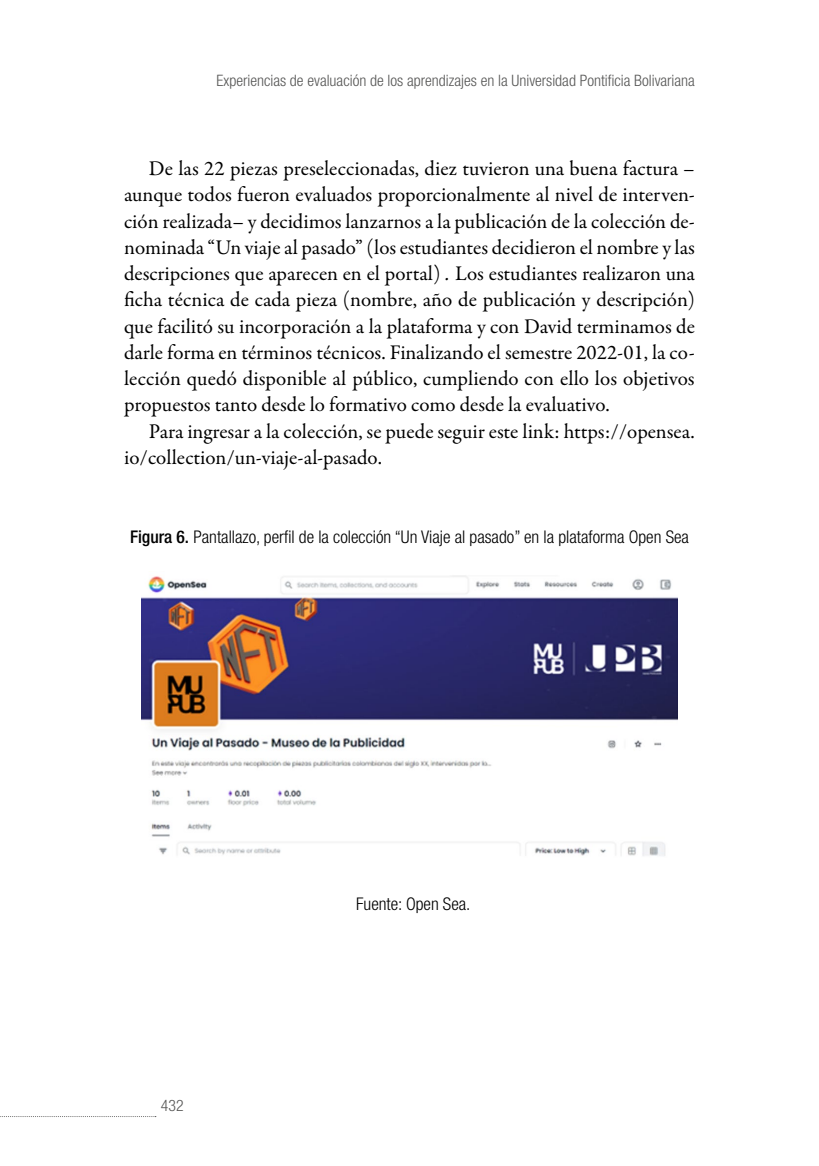
<style>
.page{position:relative;width:819px;height:1166px;background:#fff}
.page>*{position:absolute;margin:0;border:0;box-sizing:border-box;transform-origin:0 0}
.t1{font:21px/26.2px "Garamond Premr Pro";color:#000;text-align:justify}
.t2{font:300 condensed 17.5px "Helvetica Neue LT Std";color:#000}
.t3{font:300 condensed 15.75px "Helvetica Neue LT Std";color:#575756}
.s1{font-style:italic}
.s2{font-weight:500}
</style>
<div class="page">
<svg style="left:0;top:1116px;width:156px;height:1px"></svg>
<img style="left:141px;top:575px;width:536px;height:281px">
<p class="t3" style="left:216px;top:71px;width:480px">Experiencias de evaluación de los aprendizajes en la Universidad Pontificia Bolivariana</p>
<p class="t1" style="left:124px;top:156px;width:572px;text-indent:25px">De las 22 piezas preseleccionadas, diez tuvieron una buena factura – aunque todos fueron evaluados proporcionalmente al nivel de interven&shy;ción realizada– y decidimos lanzarnos a la publicación de la colección de&shy;nominada “Un viaje al pasado” (los estudiantes decidieron el nombre y las descripciones que aparecen en el portal) <span class="s1">.</span> Los estudiantes realizaron una ficha técnica de cada pieza (nombre, año de publicación y descripción) que facilitó su incorporación a la plataforma y con David terminamos de darle forma en términos técnicos. Finalizando el semestre 2022-01, la co&shy;lección quedó disponible al público, cumpliendo con ello los objetivos propuestos tanto desde lo formativo como desde la evaluativo.</p>
<p class="t1" style="left:124px;top:418px;width:572px;text-indent:25px">Para ingresar a la colección, se puede seguir este link: https://opensea. io/collection/un-viaje-al-pasado.</p>
<p class="t2" style="left:130px;top:526px;width:560px"><span class="s2">Figura 6.</span> Pantallazo, perfil de la colección “Un Viaje al pasado” en la plataforma Open Sea</p>
<p class="t3" style="left:161px;top:1097px;width:24px">432</p>
<p class="t2" style="left:356px;top:894px;width:116px">Fuente: Open Sea.</p>
</div>
